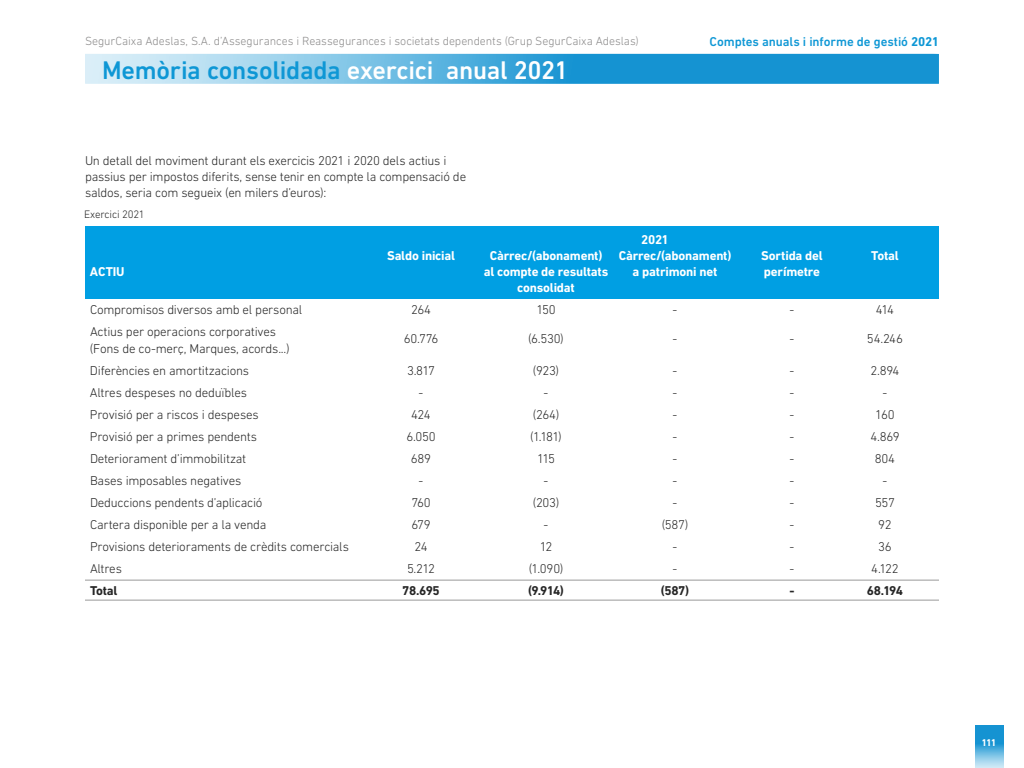
<style>
.page{position:relative;width:1024px;height:768px;background:#fff}
.page>*{position:absolute;margin:0;border:0;box-sizing:border-box;transform-origin:0 0}
.t1{font:500 26px "DIN Next LT Pro";letter-spacing:-.01em;color:#0e97d5}
.t2{font:300 13px/16px "DIN Next LT Pro";letter-spacing:-.02em;color:#262626}
.t3{font:700 13px "DIN Next LT Pro";letter-spacing:-.015em;color:#fff}
.t4{font:500 13px "DIN Next LT Pro";letter-spacing:-.005em;color:#0e97d5}
.t5{font:700 13px "DIN Next LT Pro";letter-spacing:-.03em;color:#262626}
.t6{font:300 12px "DIN Next LT Pro";letter-spacing:-.005em;color:#8c8b8b}
.t7{font:300 11px "DIN Next LT Pro";letter-spacing:-.02em;color:#262626}
.t8{font:700 10px "DIN Next LT Pro";color:#fff}
.s1{font-weight:700}
.s2{color:#fff}
</style>
<div class="page">
<svg style="left:85px;top:54px;width:854px;height:30px;background:#56b1de"></svg>
<img style="left:975px;top:725px;width:28px;height:43px">
<div style="left:85px;top:226px;width:854px;height:72px;background:#009fe3"></div>
<hr style="left:85px;top:600px;width:854px;height:1px;background:#999">
<hr style="left:85px;top:580px;width:854px;height:1px;background:#999">
<p class="t6" style="left:85px;top:34px;width:555px">SegurCaixa Adeslas, S.A. d’Assegurances i Reassegurances i societats dependents (Grup SegurCaixa Adeslas)</p>
<p class="t4" style="left:710px;top:34px;width:231px">Comptes anuals i informe de gestió <span class="s1">2021</span></p>
<h1 class="t1" style="left:102px;top:55px;width:468px">Memòria consolidada <span class="s2">exercici anual 2021</span></h1>
<p class="t2" style="left:85px;top:153px;width:383px">Un detall del moviment durant els exercicis 2021 i 2020 dels actius i passius per impostos diferits, sense tenir en compte la compensació de saldos, seria com segueix (en milers d’euros):</p>
<p class="t7" style="left:84px;top:208px;width:62px">Exercici 2021</p>
<p class="t3" style="left:641px;top:232px;width:29px">2021</p>
<p class="t3" style="left:387px;top:248px;width:70px">Saldo inicial</p>
<p class="t3" style="left:490px;top:248px;width:114px">Càrrec/(abonament)</p>
<p class="t3" style="left:619px;top:248px;width:114px">Càrrec/(abonament)</p>
<p class="t3" style="left:761px;top:248px;width:63px">Sortida del</p>
<p class="t3" style="left:871px;top:248px;width:29px">Total</p>
<p class="t3" style="left:90px;top:264px;width:36px">ACTIU</p>
<p class="t3" style="left:484px;top:264px;width:126px">al compte de resultats</p>
<p class="t3" style="left:633px;top:264px;width:86px">a patrimoni net</p>
<p class="t3" style="left:764px;top:264px;width:58px">perímetre</p>
<p class="t3" style="left:517px;top:280px;width:59px">consolidat</p>
<p class="t2" style="left:90px;top:301px;width:214px">Compromisos diversos amb el personal</p>
<p class="t2" style="left:411px;top:301px;width:22px">264</p>
<p class="t2" style="left:536px;top:301px;width:21px">150</p>
<p class="t2" style="left:673px;top:301px;width:6px">-</p>
<p class="t2" style="left:790px;top:301px;width:6px">-</p>
<p class="t2" style="left:876px;top:301px;width:20px">414</p>
<p class="t2" style="left:90px;top:323px;width:188px">Actius per operacions corporatives</p>
<p class="t2" style="left:404px;top:330px;width:36px">60.776</p>
<p class="t2" style="left:528px;top:330px;width:37px">(6.530)</p>
<p class="t2" style="left:673px;top:330px;width:6px">-</p>
<p class="t2" style="left:790px;top:330px;width:6px">-</p>
<p class="t2" style="left:867px;top:330px;width:38px">54.246</p>
<p class="t2" style="left:90px;top:338px;width:201px;line-height:22px">(Fons de co-merç, Marques, acords...)<br>Diferències en amortitzacions</p>
<p class="t2" style="left:407px;top:363px;width:30px">3.817</p>
<p class="t2" style="left:533px;top:363px;width:28px">(923)</p>
<p class="t2" style="left:673px;top:363px;width:6px">-</p>
<p class="t2" style="left:790px;top:363px;width:6px">-</p>
<p class="t2" style="left:871px;top:363px;width:30px">2.894</p>
<p class="t2" style="left:90px;top:385px;width:159px">Altres despeses no deduïbles</p>
<p class="t2" style="left:419px;top:385px;width:6px">-</p>
<p class="t2" style="left:544px;top:385px;width:6px">-</p>
<p class="t2" style="left:673px;top:385px;width:6px">-</p>
<p class="t2" style="left:790px;top:385px;width:6px">-</p>
<p class="t2" style="left:883px;top:385px;width:6px">-</p>
<p class="t2" style="left:90px;top:407px;width:170px">Provisió per a riscos i despeses</p>
<p class="t2" style="left:411px;top:407px;width:21px">424</p>
<p class="t2" style="left:533px;top:407px;width:28px">(264)</p>
<p class="t2" style="left:673px;top:407px;width:6px">-</p>
<p class="t2" style="left:790px;top:407px;width:6px">-</p>
<p class="t2" style="left:875px;top:407px;width:21px">160</p>
<p class="t2" style="left:90px;top:429px;width:169px">Provisió per a primes pendents</p>
<p class="t2" style="left:406px;top:429px;width:31px">6.050</p>
<p class="t2" style="left:530px;top:429px;width:33px">(1.181)</p>
<p class="t2" style="left:673px;top:429px;width:6px">-</p>
<p class="t2" style="left:790px;top:429px;width:6px">-</p>
<p class="t2" style="left:870px;top:429px;width:31px">4.869</p>
<p class="t2" style="left:90px;top:451px;width:158px">Deteriorament d’immobilitzat</p>
<p class="t2" style="left:411px;top:451px;width:22px">689</p>
<p class="t2" style="left:537px;top:451px;width:19px">115</p>
<p class="t2" style="left:673px;top:451px;width:6px">-</p>
<p class="t2" style="left:790px;top:451px;width:6px">-</p>
<p class="t2" style="left:875px;top:451px;width:22px">804</p>
<p class="t2" style="left:90px;top:473px;width:153px">Bases imposables negatives</p>
<p class="t2" style="left:419px;top:473px;width:6px">-</p>
<p class="t2" style="left:544px;top:473px;width:6px">-</p>
<p class="t2" style="left:673px;top:473px;width:6px">-</p>
<p class="t2" style="left:790px;top:473px;width:6px">-</p>
<p class="t2" style="left:883px;top:473px;width:6px">-</p>
<p class="t2" style="left:90px;top:495px;width:174px">Deduccions pendents d’aplicació</p>
<p class="t2" style="left:411px;top:495px;width:21px">760</p>
<p class="t2" style="left:533px;top:495px;width:28px">(203)</p>
<p class="t2" style="left:673px;top:495px;width:6px">-</p>
<p class="t2" style="left:790px;top:495px;width:6px">-</p>
<p class="t2" style="left:875px;top:495px;width:21px">557</p>
<p class="t2" style="left:90px;top:517px;width:178px">Cartera disponible per a la venda</p>
<p class="t2" style="left:411px;top:517px;width:21px">679</p>
<p class="t2" style="left:544px;top:517px;width:6px">-</p>
<p class="t2" style="left:662px;top:517px;width:28px">(587)</p>
<p class="t2" style="left:790px;top:517px;width:6px">-</p>
<p class="t2" style="left:878px;top:517px;width:15px">92</p>
<p class="t2" style="left:90px;top:539px;width:260px">Provisions deterioraments de crèdits comercials</p>
<p class="t2" style="left:414px;top:539px;width:15px">24</p>
<p class="t2" style="left:540px;top:539px;width:14px">12</p>
<p class="t2" style="left:673px;top:539px;width:6px">-</p>
<p class="t2" style="left:790px;top:539px;width:6px">-</p>
<p class="t2" style="left:878px;top:539px;width:15px">36</p>
<p class="t2" style="left:90px;top:561px;width:33px">Altres</p>
<p class="t2" style="left:407px;top:561px;width:30px">5.212</p>
<p class="t2" style="left:529px;top:561px;width:36px">(1.090)</p>
<p class="t2" style="left:673px;top:561px;width:6px">-</p>
<p class="t2" style="left:790px;top:561px;width:6px">-</p>
<p class="t2" style="left:871px;top:561px;width:29px">4.122</p>
<p class="t5" style="left:90px;top:583px;width:29px">Total</p>
<p class="t5" style="left:402px;top:583px;width:39px">78.695</p>
<p class="t5" style="left:528px;top:583px;width:37px">(9.914)</p>
<p class="t5" style="left:661px;top:583px;width:30px">(587)</p>
<p class="t5" style="left:790px;top:583px;width:7px">-</p>
<p class="t5" style="left:867px;top:583px;width:38px">68.194</p>
<p class="t8" style="left:982px;top:737px;width:16px">111</p>
</div>
